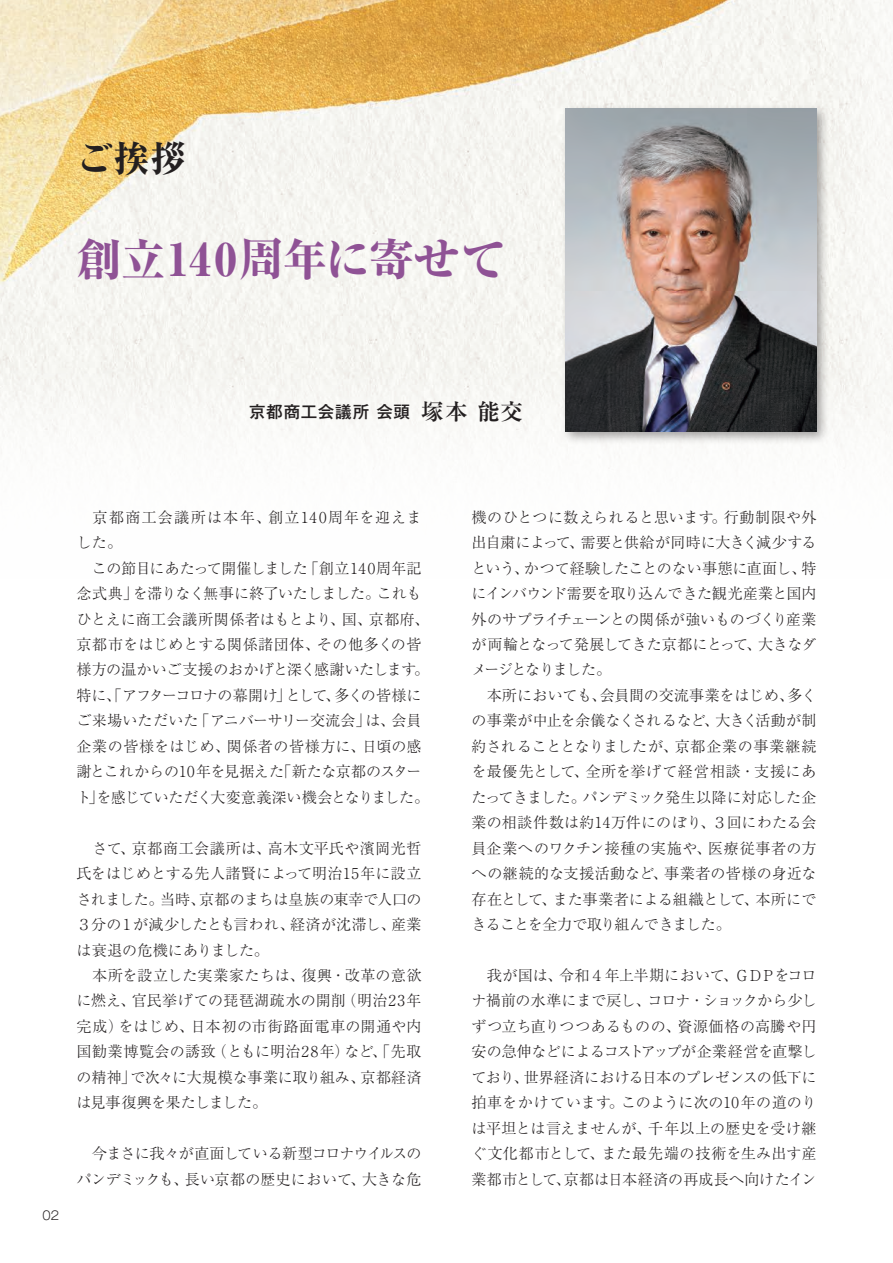
<style>
.page{position:relative;width:893px;height:1263px;background:#fff}
.page>*{position:absolute;margin:0;border:0;box-sizing:border-box;transform-origin:0 0}
.t1{font:800 45px "Ryumin Pr 6 N";color:#8f5295}
.t2{font:800 36px "Ryumin Pr 5";color:#231f20}
.t3{font:500 16.5px "Gothic MB101 Pr 6 N";letter-spacing:.045em;color:#231f20}
.t4{font:300 15px/25.5px "Ryumin Pr 6 N";color:#231f20}
.t5{font:300 15px/25.5px "Ryumin Pr 6 N";letter-spacing:-.025em;color:#231f20}
.t6{font:300 12px "Gothic MB101 Pr 6 N";color:#231f20}
.s1{font-family:"Ryumin Pr 6 N";font-weight:700;font-size:22.5px}
</style>
<div class="page">
<img style="left:0;top:0;width:893px;height:469px">
<div style="left:561px;top:104px;width:269px;height:341px;background:#231f20;opacity:.4"></div>
<img style="left:565px;top:108px;width:251px;height:324px">
<h2 class="t2" style="left:77px;top:130px;width:111px">ご挨拶</h2>
<h1 class="t1" style="left:77px;top:223px;width:431px">創立140周年に寄せて</h1>
<p class="t3" style="left:249px;top:398px;width:275px">京都商工会議所 会頭 <span class="s1">塚本 能交</span></p>
<p class="t6" style="left:43px;top:1206px;width:18px">02</p>
<p class="t4" style="left:77px;top:503px;width:354px">　京都商工会議所は本年、創立140周年を迎えました。<br>　この節目にあたって開催しました「創立140周年記念式典」を滞りなく無事に終了いたしました。これもひとえに商工会議所関係者はもとより、国、京都府、京都市をはじめとする関係諸団体、その他多くの皆様方の温かいご支援のおかげと深く感謝いたします。特に、「アフターコロナの幕開け」として、多くの皆様にご来場いただいた「アニバーサリー交流会」は、会員企業の皆様をはじめ、関係者の皆様方に、日頃の感謝とこれからの10年を見据えた「新たな京都のスタート」を感じていただく大変意義深い機会となりました。</p>
<p class="t4" style="left:77px;top:834px;width:347px">　さて、京都商工会議所は、高木文平氏や濱岡光哲氏をはじめとする先人諸賢によって明治15年に設立されました。当時、京都のまちは皇族の東幸で人口の<br>３分の１が減少したとも言われ、経済が沈滞し、産業は衰退の危機にありました。<br>　本所を設立した実業家たちは、復興・改革の意欲に燃え、官民挙げての琵琶湖疏水の開削（明治23年完成）をはじめ、日本初の市街路面電車の開通や内国勧業博覧会の誘致（ともに明治28年）など、「先取の精神」で次々に大規模な事業に取り組み、京都経済は見事復興を果たしました。</p>
<p class="t5" style="left:77px;top:1140px;width:347px">　今まさに我々が直面している新型コロナウイルスのパンデミックも、長い京都の歴史において、大きな危</p>
<p class="t4" style="left:471px;top:503px;width:347px">機のひとつに数えられると思います。行動制限や外出自粛によって、需要と供給が同時に大きく減少するという、かつて経験したことのない事態に直面し、特にインバウンド需要を取り込んできた観光産業と国内外のサプライチェーンとの関係が強いものづくり産業が両輪となって発展してきた京都にとって、大きなダメージとなりました。<br>　本所においても、会員間の交流事業をはじめ、多くの事業が中止を余儀なくされるなど、大きく活動が制約されることとなりましたが、京都企業の事業継続を最優先として、全所を挙げて経営相談・支援にあたってきました。パンデミック発生以降に対応した企業の相談件数は約14万件にのぼり、３回にわたる会員企業へのワクチン接種の実施や、医療従事者の方への継続的な支援活動など、事業者の皆様の身近な存在として、また事業者による組織として、本所にできることを全力で取り組んできました。</p>
<p class="t4" style="left:471px;top:962px;width:347px;text-align:justify">　我が国は、令和４年上半期において、ＧＤＰをコロナ禍前の水準にまで戻し、コロナ・ショックから少しずつ立ち直りつつあるものの、資源価格の高騰や円安の急伸などによるコストアップが企業経営を直撃しており、世界経済における日本のプレゼンスの低下に拍車をかけています。このように次の10年の道のりは平坦とは言えませんが、千年以上の歴史を受け継ぐ文化都市として、また最先端の技術を生み出す産業都市として、京都は日本経済の再成長へ向けたイン</p>
</div>
